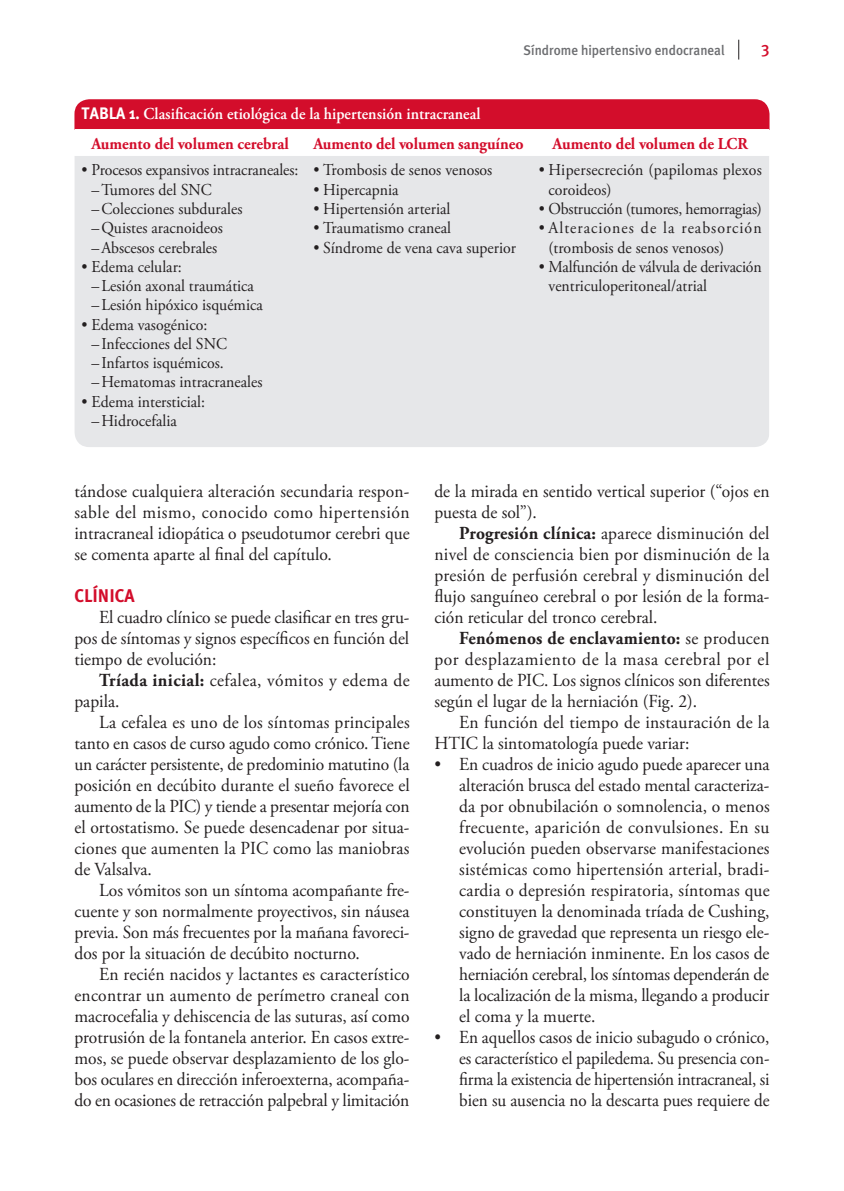
<style>
.page{position:relative;width:844px;height:1191px;background:#fff}
.page>*{position:absolute;margin:0;border:0;box-sizing:border-box;transform-origin:0 0}
.tx{font:18.38px/21px "Adobe Garamond Pro";color:#231f20;text-align:justify;scale:.95 1}
.tx-2{font:18.38px/21px "Adobe Garamond Pro";color:#231f20;text-align:justify;scale:.93 1}
.tx-3{font:18.38px/21px "Adobe Garamond Pro";letter-spacing:.025em;color:#231f20;scale:.95 1}
.parr_1{font:700 18.38px "Meta Plus";color:#d30d2b;scale:.95 1}
.tx-4{font:16.62px/19.2px "Adobe Garamond Pro";color:#231f20;scale:.95 1}
.tabla_subt{font:700 16.62px "Adobe Garamond Pro";color:#d30d2b;scale:.95 1}
.tx-5{font:600 16.62px "Adobe Garamond Pro";color:#fff;scale:.95 1}
.tx-6{font:16.62px/19.2px "Adobe Garamond Pro";letter-spacing:.06em;color:#231f20;scale:.95 1}
.t1{font:16.62px "Meta Plus Medium Caps";color:#d30d2b;scale:.95 1}
.t2{font:500 14px "Meta Plus";color:#6c6d70;scale:.95 1}
.s1{font-family:"Meta Plus";font-weight:700}
.s2{font-weight:700}
</style>
<div class="page">
<svg style="left:738px;top:40px;width:1px;height:20px"></svg>
<div style="left:74px;top:99px;width:695px;height:30px;background:#d30d2b"></div>
<div style="left:74px;top:156px;width:695px;height:291px;background:#e6e7e9"></div>
<p class="t2" style="left:523px;top:42px;width:213px">Síndrome hipertensivo endocraneal</p>
<p class="t1" style="left:760px;top:41px;width:10px">3</p>
<p class="tx-5" style="left:82px;top:104px;width:421px"><span class="s1">TABLA 1.</span> Clasificación etiológica de la hipertensión intracraneal</p>
<p class="tabla_subt" style="left:91px;top:134px;width:209px">Aumento del volumen cerebral</p>
<p class="tabla_subt" style="left:313px;top:134px;width:223px">Aumento del volumen sanguíneo</p>
<p class="tabla_subt" style="left:552px;top:134px;width:207px">Aumento del volumen de LCR</p>
<p class="tx-4" style="left:82px;top:161px;width:229px">• Procesos expansivos intracraneales:</p>
<p class="tx-4" style="left:92px;top:180px;width:128px">–Tumores del SNC</p>
<p class="tx-4" style="left:92px;top:200px;width:160px">–Colecciones subdurales</p>
<p class="tx-4" style="left:92px;top:219px;width:140px">–Quistes aracnoideos</p>
<p class="tx-4" style="left:92px;top:238px;width:134px">–Abscesos cerebrales</p>
<p class="tx-4" style="left:82px;top:257px;width:107px">• Edema celular:</p>
<p class="tx-4" style="left:92px;top:277px;width:172px">–Lesión axonal traumática</p>
<p class="tx-4" style="left:92px;top:296px;width:182px">–Lesión hipóxico isquémica</p>
<p class="tx-4" style="left:82px;top:315px;width:134px">• Edema vasogénico:</p>
<p class="tx-4" style="left:92px;top:334px;width:144px">– Infecciones del SNC</p>
<p class="tx-4" style="left:92px;top:354px;width:141px">– Infartos isquémicos.</p>
<p class="tx-4" style="left:92px;top:373px;width:181px">–Hematomas intracraneales</p>
<p class="tx-4" style="left:82px;top:392px;width:131px">• Edema intersticial:</p>
<p class="tx-4" style="left:92px;top:411px;width:91px">–Hidrocefalia</p>
<p class="tx-4" style="left:313px;top:161px;width:190px">• Trombosis de senos venosos</p>
<p class="tx-4" style="left:313px;top:180px;width:91px">• Hipercapnia</p>
<p class="tx-4" style="left:313px;top:200px;width:146px">• Hipertensión arterial</p>
<p class="tx-4" style="left:313px;top:219px;width:146px">• Traumatismo craneal</p>
<p class="tx-4" style="left:313px;top:238px;width:215px">• Síndrome de vena cava superior</p>
<p class="tx-4" style="left:548px;top:161px;width:226px;text-indent:-10px">• Hipersecreción (papilomas plexos coroideos)</p>
<p class="tx-4" style="left:538px;top:200px;width:236px">• Obstrucción (tumores, hemorragias)</p>
<p class="tx-6" style="left:548px;top:219px;width:226px;text-indent:-10px">• Alteraciones de la reabsorción (trombosis de senos venosos)</p>
<p class="tx-4" style="left:548px;top:257px;width:226px;text-indent:-10px">• Malfunción de válvula de derivación ventriculoperitoneal/atrial</p>
<p class="tx" style="left:74px;top:481px;width:354px">tándose cualquiera alteración secundaria respon&shy;sable del mismo, conocido como hipertensión intracraneal idiopática o pseudotumor cerebri que se comenta aparte al final del capítulo.</p>
<p class="parr_1" style="left:74px;top:585px;width:65px">CLÍNICA</p>
<p class="tx" style="left:74px;top:607px;width:354px;text-indent:25px">El cuadro clínico se puede clasificar en tres gru&shy;pos de síntomas y signos específicos en función del tiempo de evolución:</p>
<p class="tx-3" style="left:74px;top:670px;width:354px;text-indent:25px"><span class="s2">Tríada inicial:</span> cefalea, vómitos y edema de papila.</p>
<p class="tx" style="left:74px;top:712px;width:354px;text-indent:25px">La cefalea es uno de los síntomas principales tanto en casos de curso agudo como crónico. Tiene un carácter persistente, de predominio matutino (la posición en decúbito durante el sueño favorece el aumento de la PIC) y tiende a presentar mejoría con el ortostatismo. Se puede desencadenar por situa&shy;ciones que aumenten la PIC como las maniobras de Valsalva.</p>
<p class="tx" style="left:74px;top:880px;width:354px;text-indent:25px">Los vómitos son un síntoma acompañante fre&shy;cuente y son normalmente proyectivos, sin náusea previa. Son más frecuentes por la mañana favoreci&shy;dos por la situación de decúbito nocturno.</p>
<p class="tx" style="left:74px;top:964px;width:354px;text-indent:25px">En recién nacidos y lactantes es característico encontrar un aumento de perímetro craneal con macrocefalia y dehiscencia de las suturas, así como protrusión de la fontanela anterior. En casos extre&shy;mos, se puede observar desplazamiento de los glo&shy;bos oculares en dirección inferoexterna, acompaña&shy;do en ocasiones de retracción palpebral y limitación</p>
<p class="tx" style="left:434px;top:481px;width:354px">de la mirada en sentido vertical superior (“ojos en puesta de sol”).</p>
<p class="tx" style="left:434px;top:523px;width:354px;text-indent:25px"><span class="s2">Progresión clínica:</span> aparece disminución del nivel de consciencia bien por disminución de la presión de perfusión cerebral y disminución del flujo sanguíneo cerebral o por lesión de la forma&shy;ción reticular del tronco cerebral.</p>
<p class="tx" style="left:434px;top:628px;width:354px;text-indent:25px"><span class="s2">Fenómenos de enclavamiento:</span> se producen por desplazamiento de la masa cerebral por el aumento de PIC. Los signos clínicos son diferentes según el lugar de la herniación (Fig. 2).</p>
<p class="tx" style="left:434px;top:712px;width:354px;text-indent:25px">En función del tiempo de instauración de la<br>HTIC la sintomatología puede variar:</p>
<p class="tx" style="left:459px;top:754px;width:328px;text-indent:-25px">• En cuadros de inicio agudo puede aparecer una alteración brusca del estado mental caracteriza&shy;da por obnubilación o somnolencia, o menos frecuente, aparición de convulsiones. En su evolución pueden observarse manifestaciones sistémicas como hipertensión arterial, bradi&shy;cardia o depresión respiratoria, síntomas que constituyen la denominada tríada de Cushing, signo de gravedad que representa un riesgo ele&shy;vado de herniación inminente. En los casos de herniación cerebral, los síntomas dependerán de la localización de la misma, llegando a producir el coma y la muerte.</p>
<p class="tx-2" style="left:459px;top:1027px;width:335px;text-indent:-25px">• En aquellos casos de inicio subagudo o crónico, es característico el papiledema. Su presencia con&shy;firma la existencia de hipertensión intracraneal, si bien su ausencia no la descarta pues requiere de</p>
</div>
